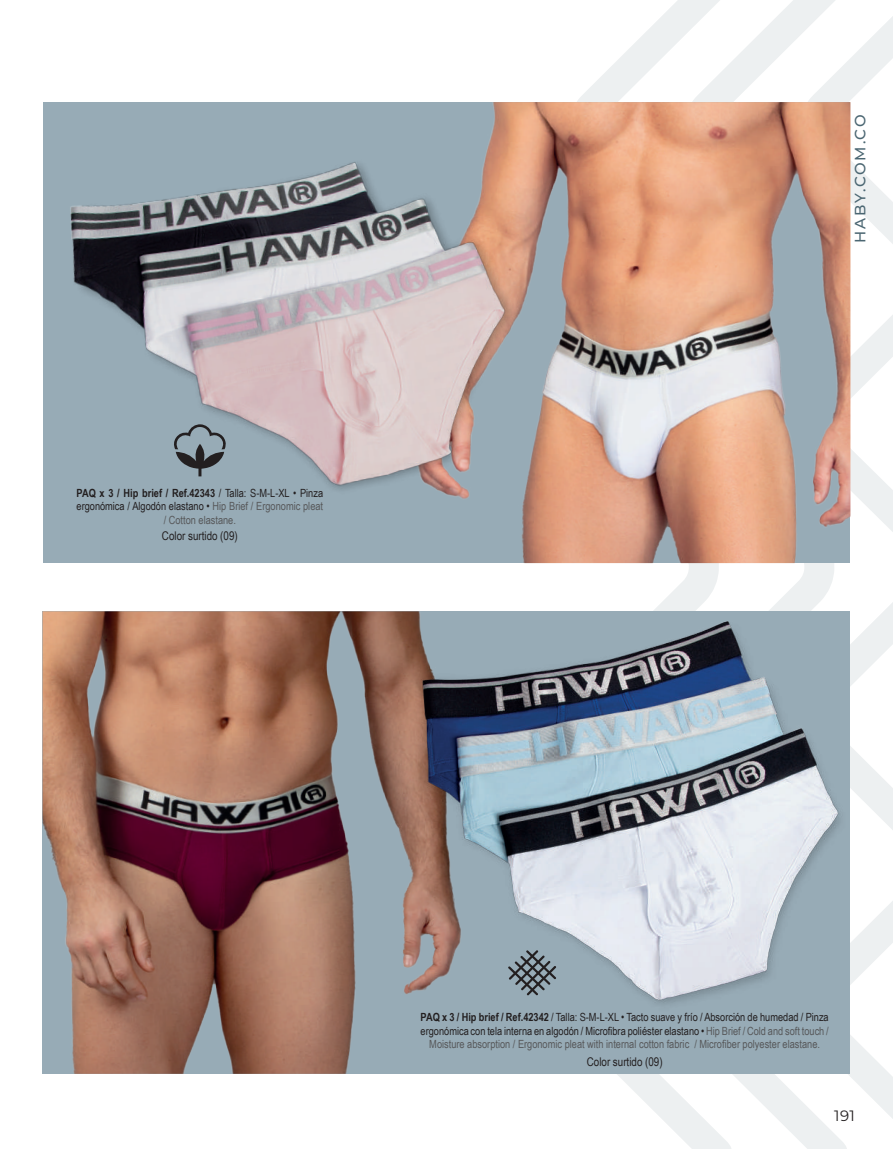
<style>
.page{position:relative;width:893px;height:1149px;background:#fff}
.page>*{position:absolute;margin:0;border:0;box-sizing:border-box;transform-origin:0 0}
.t1{font:500 15px "Montserrat";letter-spacing:.11em;color:#4b6672}
.t2{font:15px "Montserrat";color:#231f20}
.t3{font:12px "Arial Narrow";color:#231f20}
.t4{font:11.25px/13.5px "Arial Narrow";color:#231f20;text-align:center}
.s1{font-weight:700}
.s2{color:#57585a}
</style>
<div class="page">
<svg style="left:566px;top:0;width:327px;height:1148px"></svg>
<img style="left:147px;top:102px;width:703px;height:461px">
<img style="left:43px;top:611px;width:738px;height:462px">
<img style="left:43px;top:102px;width:477px;height:434px">
<img style="left:377px;top:611px;width:474px;height:414px">
<svg style="left:173px;top:424px;width:53px;height:52px;background:#76838b"></svg>
<svg style="left:507px;top:949px;width:50px;height:46px;background:#76848c"></svg>
<p class="t4" style="left:77px;top:485px;width:248px"><span class="s1">PAQ x 3 / Hip brief / Ref.42343</span> / Talla: S-M-L-XL • Pinza ergonómica / Algodón elastano • <span class="s2">Hip Brief / Ergonomic pleat / Cotton elastane.</span></p>
<p class="t3" style="left:162px;top:527px;width:77px">Color surtido (09)</p>
<h1 class="t1" style="left:850px;top:243px;width:130px;rotate:-90deg">HABY.COM.CO</h1>
<p class="t4" style="left:421px;top:1009px;width:410px"><span class="s1">PAQ x 3 / Hip brief / Ref.42342</span> / Talla: S-M-L-XL • Tacto suave y frío / Absorción de humedad / Pinza ergonómica con tela interna en algodón / Microfibra poliéster elastano • <span class="s2">Hip Brief / Cold and soft touch /<br>Moisture absorption / Ergonomic pleat with internal cotton fabric / Microfiber polyester elastane.</span></p>
<p class="t3" style="left:587px;top:1052px;width:77px">Color surtido (09)</p>
<h1 class="t2" style="left:834px;top:1104px;width:22px">191</h1>
</div>
